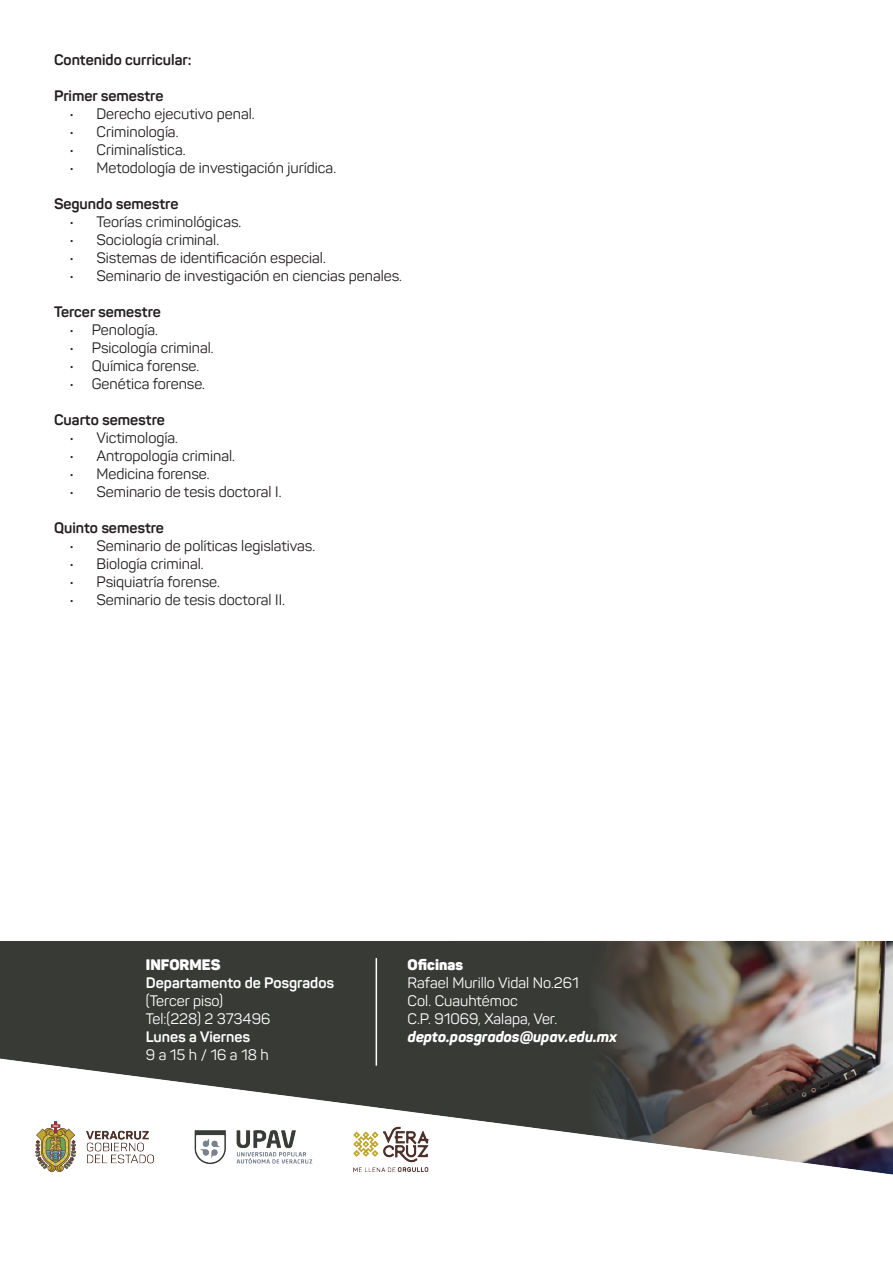
<style>
.page{position:relative;width:893px;height:1263px;background:#fff}
.page>*{position:absolute;margin:0;border:0;box-sizing:border-box;transform-origin:0 0}
.t1{font:15px "Panton";color:#231f20}
.t2{font:15px "Panton";color:#fff}
.t3{font:700 15px "Panton";color:#231f20}
.t4{font:700 15px "Panton";color:#fff}
.t5{font:italic 800 15px "Panton";color:#fff}
.t6{font:900 15px "Panton";color:#fff}
</style>
<div class="page">
<img style="left:0;top:940px;width:893px;height:235px">
<hr style="left:376px;top:958px;width:1px;height:108px;background:#fff">
<p class="t3" style="left:54px;top:51px;width:139px">Contenido curricular:</p>
<p class="t3" style="left:54px;top:87px;width:111px">Primer semestre</p>
<p class="t1" style="left:70px;top:105px;width:187px">• Derecho ejecutivo penal.</p>
<p class="t1" style="left:70px;top:123px;width:110px">• Criminología.</p>
<p class="t1" style="left:70px;top:141px;width:117px">• Criminalística.</p>
<p class="t1" style="left:70px;top:159px;width:268px">• Metodología de investigación jurídica.</p>
<p class="t3" style="left:54px;top:195px;width:126px">Segundo semestre</p>
<p class="t1" style="left:70px;top:213px;width:173px">• Teorías criminológicas.</p>
<p class="t1" style="left:70px;top:231px;width:151px">• Sociología criminal.</p>
<p class="t1" style="left:70px;top:249px;width:258px">• Sistemas de identificación especial.</p>
<p class="t1" style="left:70px;top:267px;width:334px">• Seminario de investigación en ciencias penales.</p>
<p class="t3" style="left:54px;top:303px;width:108px">Tercer semestre</p>
<p class="t1" style="left:70px;top:321px;width:90px">• Penología.</p>
<p class="t1" style="left:70px;top:339px;width:146px">• Psicología criminal.</p>
<p class="t1" style="left:70px;top:357px;width:131px">• Química forense.</p>
<p class="t1" style="left:70px;top:375px;width:137px">• Genética forense.</p>
<p class="t3" style="left:54px;top:411px;width:112px">Cuarto semestre</p>
<p class="t1" style="left:70px;top:429px;width:110px">• Victimología.</p>
<p class="t1" style="left:70px;top:447px;width:167px">• Antropología criminal.</p>
<p class="t1" style="left:70px;top:465px;width:142px">• Medicina forense.</p>
<p class="t1" style="left:70px;top:483px;width:213px">• Seminario de tesis doctoral I.</p>
<p class="t3" style="left:54px;top:519px;width:112px">Quinto semestre</p>
<p class="t1" style="left:70px;top:537px;width:247px">• Seminario de políticas legislativas.</p>
<p class="t1" style="left:70px;top:555px;width:136px">• Biología criminal.</p>
<p class="t1" style="left:70px;top:573px;width:152px">• Psiquiatría forense.</p>
<p class="t1" style="left:70px;top:591px;width:217px">• Seminario de tesis doctoral II.</p>
<p class="t6" style="left:146px;top:955px;width:76px">INFORMES</p>
<p class="t4" style="left:146px;top:973px;width:190px">Departamento de Posgrados</p>
<p class="t2" style="left:146px;top:991px;width:79px">(Tercer piso)</p>
<p class="t2" style="left:146px;top:1009px;width:126px">Tel:(228) 2 373496</p>
<p class="t4" style="left:146px;top:1027px;width:106px">Lunes a Viernes</p>
<p class="t2" style="left:146px;top:1045px;width:124px">9 a 15 h / 16 a 18 h</p>
<p class="t6" style="left:408px;top:955px;width:57px">Oficinas</p>
<p class="t2" style="left:408px;top:973px;width:173px">Rafael Murillo Vidal No.261</p>
<p class="t2" style="left:408px;top:991px;width:112px">Col. Cuauhtémoc</p>
<p class="t2" style="left:408px;top:1009px;width:151px">C.P. 91069, Xalapa, Ver.</p>
<p class="t5" style="left:408px;top:1027px;width:211px">depto.posgrados@upav.edu.mx</p>
</div>
